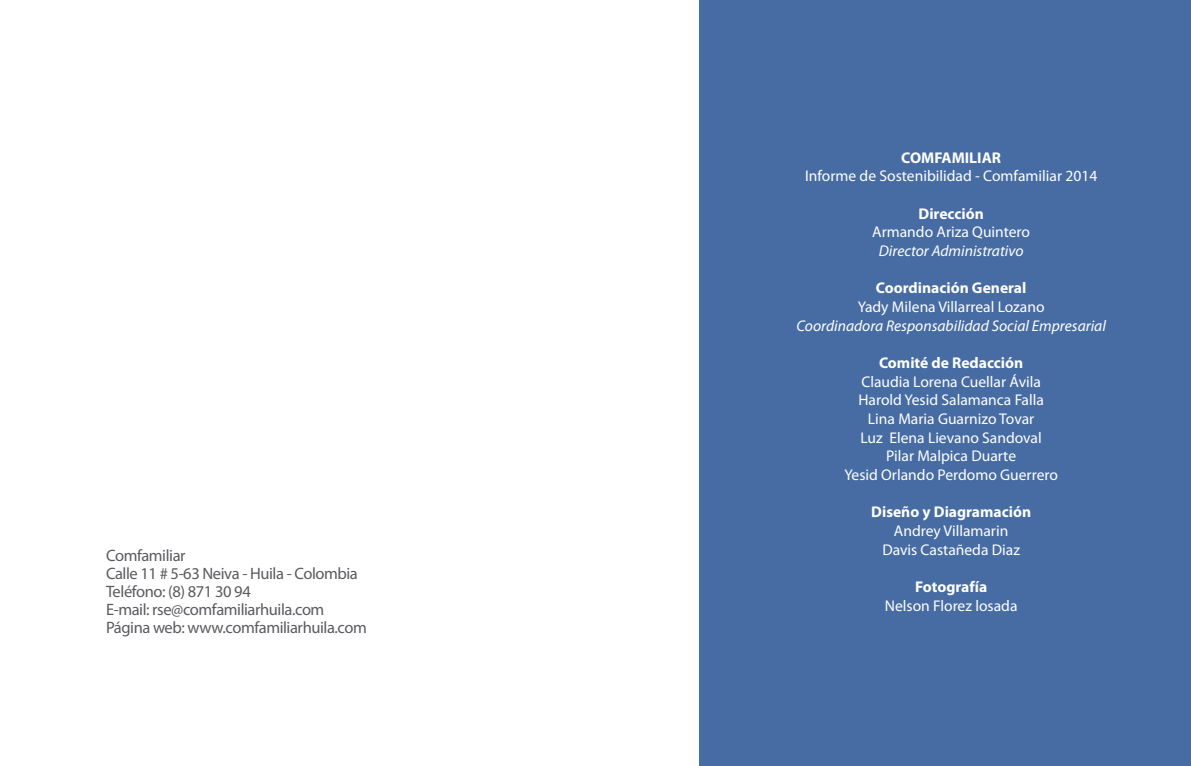
<style>
.page{position:relative;width:1191px;height:766px;background:#fff}
.page>*{position:absolute;margin:0;border:0;box-sizing:border-box;transform-origin:0 0}
.t1{font:16.5px/18px "Myriad Pro";letter-spacing:-.025em;color:#5b5b5f}
.t2{font:15.6px/18.6px "Myriad Pro";color:#fff;text-align:center}
.t3{font:700 15.6px "Myriad Pro";color:#fff}
.t4{font:italic 15.6px "Myriad Pro";color:#fff}
</style>
<div class="page">
<div style="left:700px;top:0;width:491px;height:765px;background:#476ca4"></div>
<p class="t1" style="left:106px;top:545px;width:262px">Comfamiliar<br>Calle 11 # 5-63 Neiva - Huila - Colombia<br>Teléfono: (8) 871 30 94<br>E-mail: rse@comfamiliarhuila.com<br>Página web: www.comfamiliarhuila.com</p>
<p class="t3" style="left:901px;top:147px;width:101px">COMFAMILIAR</p>
<p class="t2" style="left:805px;top:166px;width:294px">Informe de Sostenibilidad - Comfamiliar 2014</p>
<p class="t3" style="left:918px;top:203px;width:67px">Dirección</p>
<p class="t2" style="left:872px;top:222px;width:159px">Armando Ariza Quintero</p>
<p class="t4" style="left:878px;top:241px;width:146px">Director Administrativo</p>
<p class="t3" style="left:876px;top:278px;width:152px">Coordinación General</p>
<p class="t2" style="left:857px;top:297px;width:188px">Yady Milena Villarreal Lozano</p>
<p class="t4" style="left:796px;top:315px;width:311px">Coordinadora Responsabilidad Social Empresarial</p>
<p class="t3" style="left:879px;top:352px;width:146px">Comité de Redacción</p>
<p class="t2" style="left:844px;top:371px;width:215px">Claudia Lorena Cuellar Ávila<br>Harold Yesid Salamanca Falla<br>Lina Maria Guarnizo Tovar<br>Luz Elena Lievano Sandoval<br>Pilar Malpica Duarte<br>Yesid Orlando Perdomo Guerrero</p>
<p class="t3" style="left:871px;top:501px;width:161px">Diseño y Diagramación</p>
<p class="t2" style="left:882px;top:521px;width:139px">Andrey Villamarin<br>Davis Castañeda Diaz</p>
<p class="t3" style="left:915px;top:576px;width:74px">Fotografía</p>
<p class="t2" style="left:885px;top:595px;width:134px">Nelson Florez losada</p>
</div>
